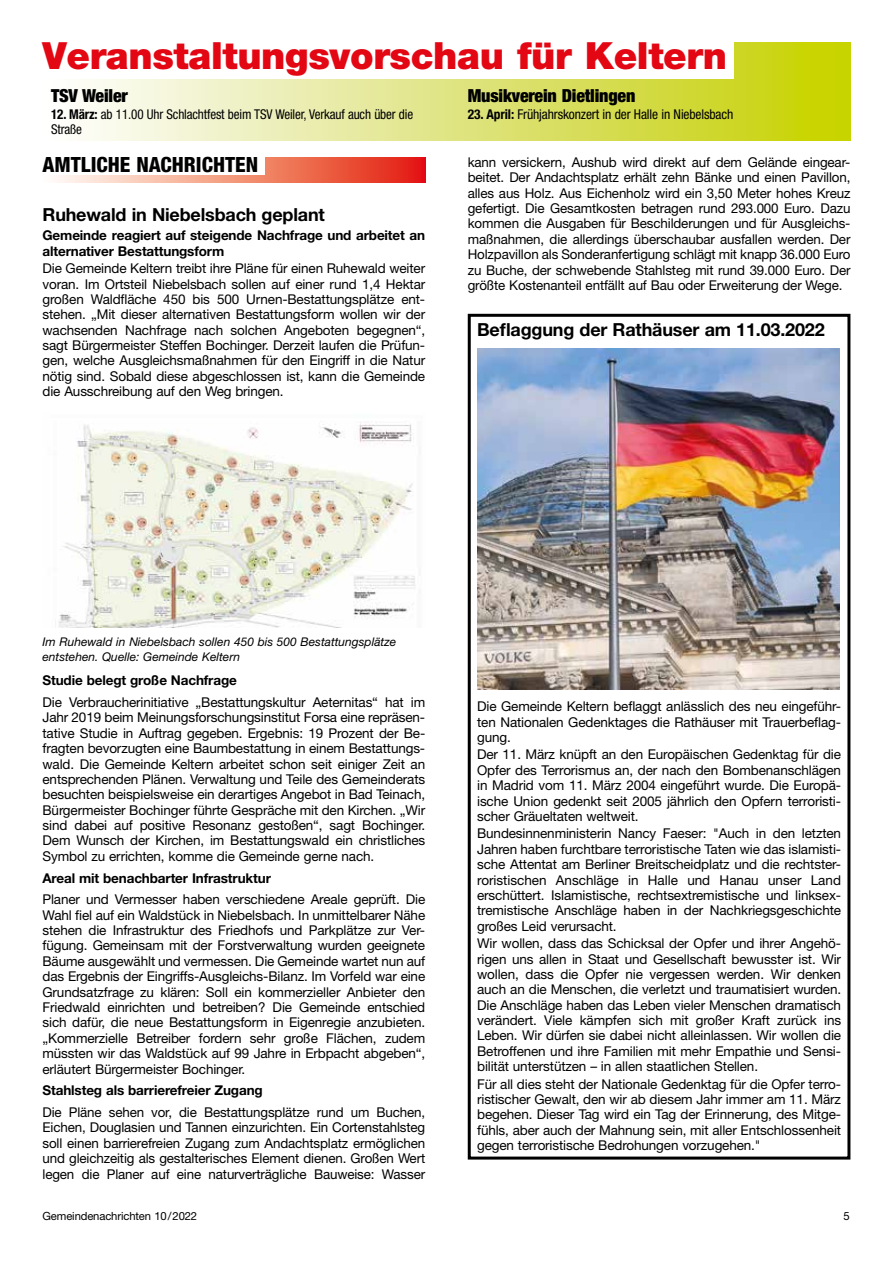
<style>
.page{position:relative;width:893px;height:1263px;background:#fff}
.page>*{position:absolute;margin:0;border:0;box-sizing:border-box;transform-origin:0 0}
.t1{font:900 37.5px "Helvetica Neue LT Std";letter-spacing:-.01em;color:#e30613}
.t2{font:800 condensed 21px "Helvetica Neue LT Std";color:#000}
.t3{font:700 18px "Helvetica Neue LT Std";letter-spacing:-.01em;color:#000}
.t4{font:900 condensed 18px "Helvetica Neue LT Std";letter-spacing:-.01em;color:#000}
.t5{font:13.5px/15.5px "Helvetica Neue LT Std";letter-spacing:-.01em;color:#000;text-align:justify}
.t6{font:700 13.5px/15.5px "Helvetica Neue LT Std";letter-spacing:-.01em;color:#000}
.t7{font:condensed 13.5px/15px "Helvetica Neue LT Std";letter-spacing:-.01em;color:#000}
.t8{font:italic 12px/15.3px "Helvetica Neue LT Std";color:#000}
.t9{font:11.25px "Helvetica Neue LT Std";letter-spacing:-.01em;color:#000}
.s1{font-weight:700}
</style>
<div class="page">
<div style="left:43px;top:43px;width:807px;height:97px;background:linear-gradient(to right,#fdfdff,#c5d000)"></div>
<div style="left:43px;top:43px;width:690px;height:36px;background:#fff"></div>
<img style="left:477px;top:349px;width:363px;height:340px">
<div style="left:468px;top:314px;width:382px;height:845px;border:3px solid #000"></div>
<svg style="left:57px;top:157px;width:368px;height:26px;background:#ed705a"></svg>
<div style="left:43px;top:157px;width:221px;height:18px;background:#fff"></div>
<img style="left:59px;top:422px;width:356px;height:205px">
<h1 class="t1" style="left:43px;top:34px;width:686px">Veranstaltungsvorschau für Keltern</h1>
<h3 class="t4" style="left:51px;top:84px;width:78px">TSV Weiler</h3>
<p class="t7" style="left:51px;top:106px;width:364px"><span class="s1">12. März:</span> ab 11.00 Uhr Schlachtfest beim TSV Weiler, Verkauf auch über die<br>Straße</p>
<h3 class="t4" style="left:468px;top:84px;width:169px">Musikverein Dietlingen</h3>
<p class="t7" style="left:468px;top:106px;width:267px"><span class="s1">23. April:</span> Frühjahrskonzert in der Halle in Niebelsbach</p>
<p class="t5" style="left:468px;top:154px;width:384px">kann versickern, Aushub wird direkt auf dem Gelände eingear&shy;beitet. Der Andachtsplatz erhält zehn Bänke und einen Pavillon, alles aus Holz. Aus Eichenholz wird ein 3,50 Meter hohes Kreuz gefertigt. Die Gesamtkosten betragen rund 293.000 Euro. Dazu kommen die Ausgaben für Beschilderungen und für Ausgleichs&shy;maßnahmen, die allerdings überschaubar ausfallen werden. Der Holzpavillon als Sonderanfertigung schlägt mit knapp 36.000 Euro zu Buche, der schwebende Stahlsteg mit rund 39.000 Euro. Der größte Kostenanteil entfällt auf Bau oder Erweiterung der Wege.</p>
<h3 class="t3" style="left:477px;top:318px;width:349px">Beflaggung der Rathäuser am 11.03.2022</h3>
<h2 class="t2" style="left:43px;top:152px;width:217px">AMTLICHE NACHRICHTEN</h2>
<h3 class="t3" style="left:43px;top:203px;width:284px">Ruhewald in Niebelsbach geplant</h3>
<p class="t6" style="left:43px;top:227px;width:384px">Gemeinde reagiert auf steigende Nachfrage und arbeitet an alternativer Bestattungsform</p>
<p class="t5" style="left:43px;top:260px;width:384px">Die Gemeinde Keltern treibt ihre Pläne für einen Ruhewald weiter voran. Im Ortsteil Niebelsbach sollen auf einer rund 1,4 Hektar großen Waldfläche 450 bis 500 Urnen-Bestattungsplätze ent&shy;stehen. „Mit dieser alternativen Bestattungsform wollen wir der wachsenden Nachfrage nach solchen Angeboten begegnen“, sagt Bürgermeister Steffen Bochinger. Derzeit laufen die Prüfun&shy;gen, welche Ausgleichsmaßnahmen für den Eingriff in die Natur nötig sind. Sobald diese abgeschlossen ist, kann die Gemeinde die Ausschreibung auf den Weg bringen.</p>
<p class="t8" style="left:43px;top:634px;width:355px">Im Ruhewald in Niebelsbach sollen 450 bis 500 Bestattungsplätze entstehen. Quelle: Gemeinde Keltern</p>
<p class="t6" style="left:43px;top:672px;width:196px">Studie belegt große Nachfrage</p>
<p class="t5" style="left:43px;top:694px;width:384px">Die Verbraucherinitiative „Bestattungskultur Aeternitas“ hat im Jahr 2019 beim Meinungsforschungsinstitut Forsa eine repräsen&shy;tative Studie in Auftrag gegeben. Ergebnis: 19 Prozent der Be&shy;fragten bevorzugten eine Baumbestattung in einem Bestattungs&shy;wald. Die Gemeinde Keltern arbeitet schon seit einiger Zeit an entsprechenden Plänen. Verwaltung und Teile des Gemeinderats besuchten beispielsweise ein derartiges Angebot in Bad Teinach, Bürgermeister Bochinger führte Gespräche mit den Kirchen. „Wir sind dabei auf positive Resonanz gestoßen“, sagt Bochinger.<br>Dem Wunsch der Kirchen, im Bestattungswald ein christliches Symbol zu errichten, komme die Gemeinde gerne nach.</p>
<p class="t6" style="left:43px;top:870px;width:230px">Areal mit benachbarter Infrastruktur</p>
<p class="t5" style="left:43px;top:892px;width:384px">Planer und Vermesser haben verschiedene Areale geprüft. Die Wahl fiel auf ein Waldstück in Niebelsbach. In unmittelbarer Nähe stehen die Infrastruktur des Friedhofs und Parkplätze zur Ver&shy;fügung. Gemeinsam mit der Forstverwaltung wurden geeignete Bäume ausgewählt und vermessen. Die Gemeinde wartet nun auf das Ergebnis der Eingriffs-Ausgleichs-Bilanz. Im Vorfeld war eine Grundsatzfrage zu klären: Soll ein kommerzieller Anbieter den Friedwald einrichten und betreiben? Die Gemeinde entschied sich dafür, die neue Bestattungsform in Eigenregie anzubieten. „Kommerzielle Betreiber fordern sehr große Flächen, zudem müssten wir das Waldstück auf 99 Jahre in Erbpacht abgeben“, erläutert Bürgermeister Bochinger.</p>
<p class="t6" style="left:43px;top:1082px;width:222px">Stahlsteg als barrierefreier Zugang</p>
<p class="t5" style="left:43px;top:1104px;width:384px">Die Pläne sehen vor, die Bestattungsplätze rund um Buchen, Eichen, Douglasien und Tannen einzurichten. Ein Cortenstahlsteg soll einen barrierefreien Zugang zum Andachtsplatz ermöglichen und gleichzeitig als gestalterisches Element dienen. Großen Wert legen die Planer auf eine naturverträgliche Bauweise: Wasser</p>
<p class="t5" style="left:477px;top:698px;width:365px">Die Gemeinde Keltern beflaggt anlässlich des neu eingeführ&shy;ten Nationalen Gedenktages die Rathäuser mit Trauerbeflag&shy;gung.</p>
<p class="t5" style="left:477px;top:747px;width:365px">Der 11. März knüpft an den Europäischen Gedenktag für die Opfer des Terrorismus an, der nach den Bombenanschlägen in Madrid vom 11. März 2004 eingeführt wurde. Die Europä&shy;ische Union gedenkt seit 2005 jährlich den Opfern terroristi&shy;scher Gräueltaten weltweit.</p>
<p class="t5" style="left:477px;top:826px;width:365px">Bundesinnenministerin Nancy Faeser: "Auch in den letzten Jahren haben furchtbare terroristische Taten wie das islamisti&shy;sche Attentat am Berliner Breitscheidplatz und die rechtster&shy;roristischen Anschläge in Halle und Hanau unser Land erschüttert. Islamistische, rechtsextremistische und linksex&shy;tremistische Anschläge haben in der Nachkriegsgeschichte großes Leid verursacht.</p>
<p class="t5" style="left:477px;top:935px;width:365px">Wir wollen, dass das Schicksal der Opfer und ihrer Angehö&shy;rigen uns allen in Staat und Gesellschaft bewusster ist. Wir wollen, dass die Opfer nie vergessen werden. Wir denken auch an die Menschen, die verletzt und traumatisiert wurden.<br>Die Anschläge haben das Leben vieler Menschen dramatisch verändert. Viele kämpfen sich mit großer Kraft zurück ins Leben. Wir dürfen sie dabei nicht alleinlassen. Wir wollen die Betroffenen und ihre Familien mit mehr Empathie und Sensi&shy;bilität unterstützen – in allen staatlichen Stellen.</p>
<p class="t5" style="left:477px;top:1076px;width:365px">Für all dies steht der Nationale Gedenktag für die Opfer terro&shy;ristischer Gewalt, den wir ab diesem Jahr immer am 11. März begehen. Dieser Tag wird ein Tag der Erinnerung, des Mitge&shy;fühls, aber auch der Mahnung sein, mit aller Entschlossenheit gegen terroristische Bedrohungen vorzugehen."</p>
<p class="t9" style="left:43px;top:1210px;width:156px">Gemeindenachrichten 10/2022</p>
<p class="t9" style="left:843px;top:1210px;width:8px">5</p>
</div>
